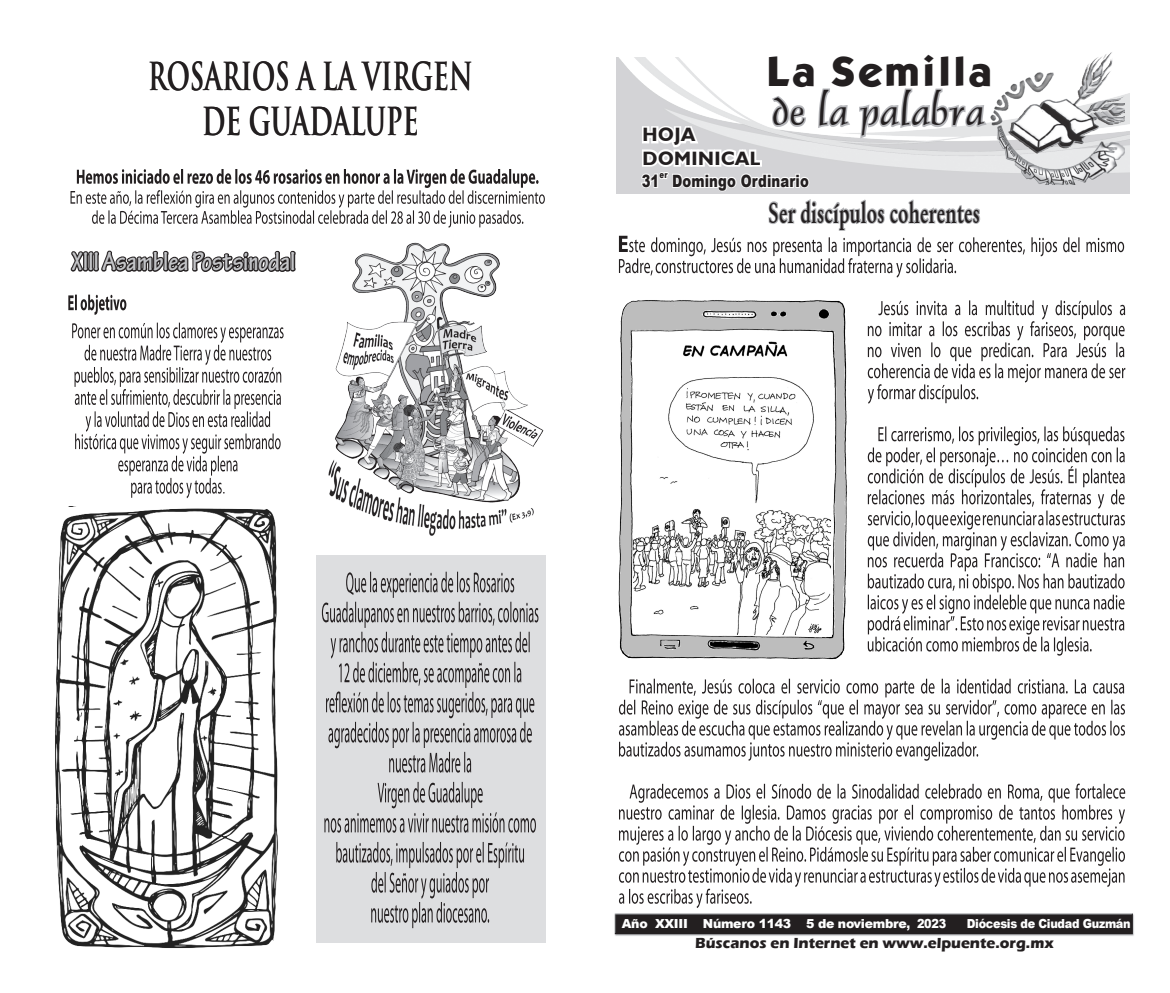
<style>
.page{position:relative;width:1170px;height:993px;background:#fff}
.page>*{position:absolute;margin:0;border:0;box-sizing:border-box;transform-origin:0 0}
._1_TEXTO_PUENTE{font:37.75px "Dauphin Plain";letter-spacing:.025em;color:#231f20;scale:1.12 1}
.t1{font:700 37.5px "Trajan";color:#231f20;scale:.67 1}
._1_TEXTO_PUENTE-2{font:36.38px "Kabana Bold Plain";letter-spacing:.025em;color:#231f20;scale:1.04 1}
._1_TEXTO_PUENTE-3{font:700 28.25px "Original Garamond BT";letter-spacing:.01em;color:#231f20;scale:.67 1}
._1_TEXTO_PUENTE-4{font:700 condensed 27.5px "Tekton Pro";letter-spacing:-.01em;color:#c3c4c7}
._1_TEXTO_PUENTE-5{font:700 19.38px "Humanist 521 BT";letter-spacing:.025em;color:#231f20}
.t2{font:900 17px "Arial";letter-spacing:.01em;color:#231f20;scale:.78 1}
._1_TEXTO_PUENTE-6{font:700 15px "Eras ITC";color:#231f20}
.t3{font:900 12.5px "Arial";letter-spacing:-.025em;color:#fff}
.t4{font:900 12.5px "Arial";letter-spacing:-.025em;color:#fff;scale:.9 1}
.t5{font:900 9.38px "Arial";color:#231f20;scale:.75 1}
</style>
<div class="page">
<svg style="left:867px;top:300px;width:258px;height:103px"></svg>
<svg style="left:867px;top:426px;width:257px;height:229px"></svg>
<svg style="left:619px;top:678px;width:505px;height:82px"></svg>
<svg style="left:619px;top:783px;width:506px;height:124px"></svg>
<img style="left:614px;top:913px;width:520px;height:22px">
<svg style="left:619px;top:52px;width:504px;height:225px"></svg>
<img style="left:618px;top:300px;width:229px;height:360px">
<img style="left:328px;top:242px;width:216px;height:294px">
<div style="left:316px;top:554px;width:229px;height:387px;background:#dddee0"></div>
<svg style="left:322px;top:571px;width:216px;height:201px"></svg>
<svg style="left:324px;top:781px;width:212px;height:51px"></svg>
<svg style="left:336px;top:841px;width:188px;height:86px"></svg>
<svg style="left:70px;top:169px;width:475px;height:58px"></svg>
<svg style="left:68px;top:294px;width:58px;height:21px"></svg>
<svg style="left:72px;top:322px;width:211px;height:176px"></svg>
<svg style="left:70px;top:250px;width:226px;height:22px"></svg>
<img style="left:55px;top:506px;width:223px;height:442px">
<p class="t1" style="left:148px;top:53px;width:486px">ROSARIOS A LA VIRGEN</p>
<p class="t1" style="left:202px;top:98px;width:324px">DE GUADALUPE</p>
<p class="_1_TEXTO_PUENTE-4" style="left:71px;top:245px;width:225px">XIII Asamblea Postsinodal</p>
<p class="_1_TEXTO_PUENTE-2" style="left:766px;top:45px;width:218px">La Semilla</p>
<p class="_1_TEXTO_PUENTE" style="left:772px;top:89px;width:190px">de la palabra</p>
<p class="_1_TEXTO_PUENTE-5" style="left:642px;top:123px;width:54px">HOJA</p>
<p class="_1_TEXTO_PUENTE-5" style="left:642px;top:146px;width:119px">DOMINICAL</p>
<p class="t2" style="left:641px;top:168px;width:24px">31</p>
<p class="t5" style="left:659px;top:168px;width:12px">er</p>
<p class="t2" style="left:672px;top:168px;width:177px">Domingo Ordinario</p>
<p class="_1_TEXTO_PUENTE-3" style="left:768px;top:195px;width:317px">Ser discípulos coherentes</p>
<p class="t3" style="left:622px;top:914px;width:326px">Año XXIII Número 1143 5 de noviembre, 2023</p>
<p class="t4" style="left:966px;top:914px;width:184px">Diócesis de Ciudad Guzmán</p>
<p class="_1_TEXTO_PUENTE-6" style="left:695px;top:934px;width:360px">Búscanos en Internet en www.elpuente.org.mx</p>
</div>
